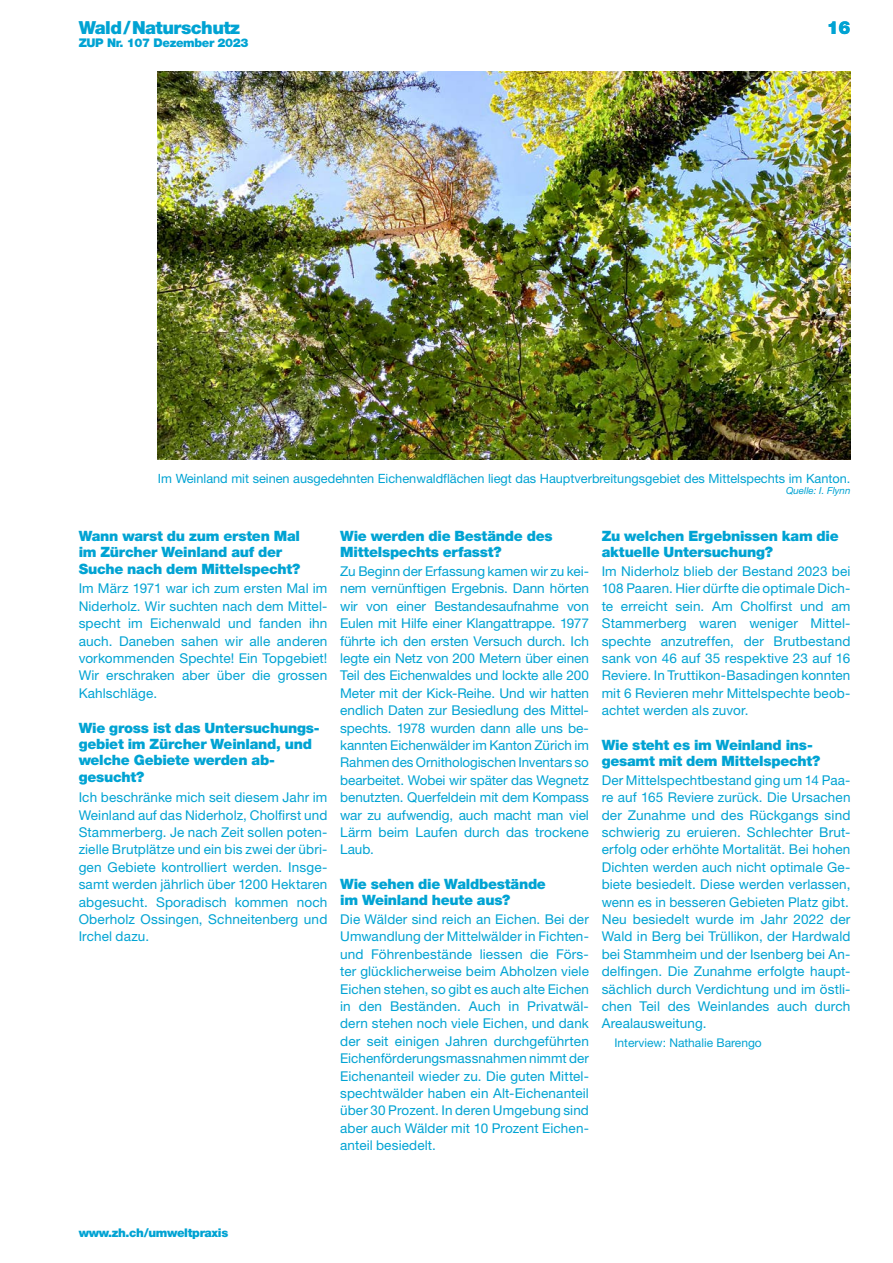
<style>
.page{position:relative;width:893px;height:1263px;background:#fff}
.page>*{position:absolute;margin:0;border:0;box-sizing:border-box;transform-origin:0 0}
.t1{font:900 18px "Helvetica Neue LT Std";letter-spacing:-.03em;color:#00a3d3}
.H1-9_5-Zwi-Titel_2_Ebene{font:900 14.25px/16.4px "Helvetica Neue LT Std";letter-spacing:-.02em;color:#00a3d3}
.P-9-_Grundtext{font:13.5px/17.4px "Helvetica Neue LT Std";letter-spacing:.01em;color:#00a3d3;text-align:justify}
.P-8_5-Legende{font:12.75px "Helvetica Neue LT Std";color:#00a3d3}
.t2{font:900 12px "Helvetica Neue LT Std";letter-spacing:-.03em;color:#00a3d3}
.P-8-Links_Schwarz{font:12px "Helvetica Neue LT Std";color:#00a3d3}
.P-6_5-Quelle{font:italic 9.75px "Helvetica Neue LT Std";color:#00a3d3}
</style>
<div class="page">
<img style="left:157px;top:71px;width:693px;height:388px">
<h1 class="t1" style="left:79px;top:17px;width:163px">Wald/Naturschutz</h1>
<p class="t2" style="left:79px;top:35px;width:171px">ZUP Nr. 107 Dezember 2023</p>
<h1 class="t1" style="left:827px;top:17px;width:25px">16</h1>
<p class="P-8_5-Legende" style="left:158px;top:470px;width:694px">Im Weinland mit seinen ausgedehnten Eichenwaldflächen liegt das Hauptverbreitungsgebiet des Mittelspechts im Kanton.</p>
<p class="P-6_5-Quelle" style="left:786px;top:484px;width:66px">Quelle: I. Flynn</p>
<h1 class="H1-9_5-Zwi-Titel_2_Ebene" style="left:79px;top:528px;width:223px">Wann warst du zum ersten Mal im Zürcher Weinland auf der<br>Suche nach dem Mittelspecht?</h1>
<p class="P-9-_Grundtext" style="left:79px;top:580px;width:250px">Im März 1971 war ich zum ersten Mal im Niderholz. Wir suchten nach dem Mittel&shy;specht im Eichenwald und fanden ihn auch. Daneben sahen wir alle anderen vorkommenden Spechte! Ein Topgebiet!<br>Wir erschraken aber über die grossen Kahlschläge.</p>
<h1 class="H1-9_5-Zwi-Titel_2_Ebene" style="left:79px;top:719px;width:243px">Wie gross ist das Untersuchungs&shy;gebiet im Zürcher Weinland, und welche Gebiete werden ab&shy;gesucht?</h1>
<p class="P-9-_Grundtext" style="left:79px;top:788px;width:250px">Ich beschränke mich seit diesem Jahr im Weinland auf das Niderholz, Cholfirst und Stammerberg. Je nach Zeit sollen poten&shy;zielle Brutplätze und ein bis zwei der übri&shy;gen Gebiete kontrolliert werden. Insge&shy;samt werden jährlich über 1200 Hektaren abgesucht. Sporadisch kommen noch Oberholz Ossingen, Schneitenberg und Irchel dazu.</p>
<h1 class="H1-9_5-Zwi-Titel_2_Ebene" style="left:340px;top:528px;width:214px">Wie werden die Bestände des<br>Mittelspechts erfasst?</h1>
<p class="P-9-_Grundtext" style="left:340px;top:562px;width:250px">Zu Beginn der Erfassung kamen wir zu kei&shy;nem vernünftigen Ergebnis. Dann hörten wir von einer Bestandesaufnahme von Eulen mit Hilfe einer Klangattrappe. 1977 führte ich den ersten Versuch durch. Ich legte ein Netz von 200 Metern über einen Teil des Eichenwaldes und lockte alle 200<br>Meter mit der Kick-Reihe. Und wir hatten endlich Daten zur Besiedlung des Mittel&shy;spechts. 1978 wurden dann alle uns be&shy;kannten Eichenwälder im Kanton Zürich im Rahmen des Ornithologischen Inventars so bearbeitet. Wobei wir später das Wegnetz benutzten. Querfeldein mit dem Kompass war zu aufwendig, auch macht man viel Lärm beim Laufen durch das trockene Laub.</p>
<h1 class="H1-9_5-Zwi-Titel_2_Ebene" style="left:340px;top:876px;width:207px">Wie sehen die Waldbestände im Weinland heute aus?</h1>
<p class="P-9-_Grundtext" style="left:340px;top:910px;width:250px">Die Wälder sind reich an Eichen. Bei der Umwandlung der Mittelwälder in Fichten&shy;und Föhrenbestände liessen die Förs&shy;ter glücklicherweise beim Abholzen viele Eichen stehen, so gibt es auch alte Eichen in den Beständen. Auch in Privatwäl&shy;dern stehen noch viele Eichen, und dank der seit einigen Jahren durchgeführten Eichenförderungsmassnahmen nimmt der Eichenanteil wieder zu. Die guten Mittel&shy;spechtwälder haben ein Alt-Eichenanteil über 30 Prozent. In deren Umgebung sind aber auch Wälder mit 10 Prozent Eichen&shy;anteil besiedelt.</p>
<h1 class="H1-9_5-Zwi-Titel_2_Ebene" style="left:602px;top:528px;width:239px">Zu welchen Ergebnissen kam die aktuelle Untersuchung?</h1>
<p class="P-9-_Grundtext" style="left:602px;top:562px;width:250px">Im Niderholz blieb der Bestand 2023 bei 108 Paaren. Hier dürfte die optimale Dich&shy;te erreicht sein. Am Cholfirst und am Stammerberg waren weniger Mittel&shy;spechte anzutreffen, der Brutbestand sank von 46 auf 35 respektive 23 auf 16<br>Reviere. In Truttikon-Basadingen konnten mit 6 Revieren mehr Mittelspechte beob&shy;achtet werden als zuvor.</p>
<h1 class="H1-9_5-Zwi-Titel_2_Ebene" style="left:602px;top:737px;width:220px">Wie steht es im Weinland ins&shy;gesamt mit dem Mittelspecht?</h1>
<p class="P-9-_Grundtext" style="left:602px;top:771px;width:250px">Der Mittelspechtbestand ging um 14 Paa&shy;re auf 165 Reviere zurück. Die Ursachen der Zunahme und des Rückgangs sind schwierig zu eruieren. Schlechter Brut&shy;erfolg oder erhöhte Mortalität. Bei hohen Dichten werden auch nicht optimale Ge&shy;biete besiedelt. Diese werden verlassen, wenn es in besseren Gebieten Platz gibt.</p>
<p class="P-9-_Grundtext" style="left:602px;top:910px;width:250px">Neu besiedelt wurde im Jahr 2022 der Wald in Berg bei Trüllikon, der Hardwald bei Stammheim und der Isenberg bei An&shy;delfingen. Die Zunahme erfolgte haupt&shy;sächlich durch Verdichtung und im östli&shy;chen Teil des Weinlandes auch durch Arealausweitung.</p>
<p class="P-8-Links_Schwarz" style="left:614px;top:1036px;width:149px">Interview: Nathalie Barengo</p>
<p class="t2" style="left:79px;top:1226px;width:151px">www.zh.ch/umweltpraxis</p>
</div>
